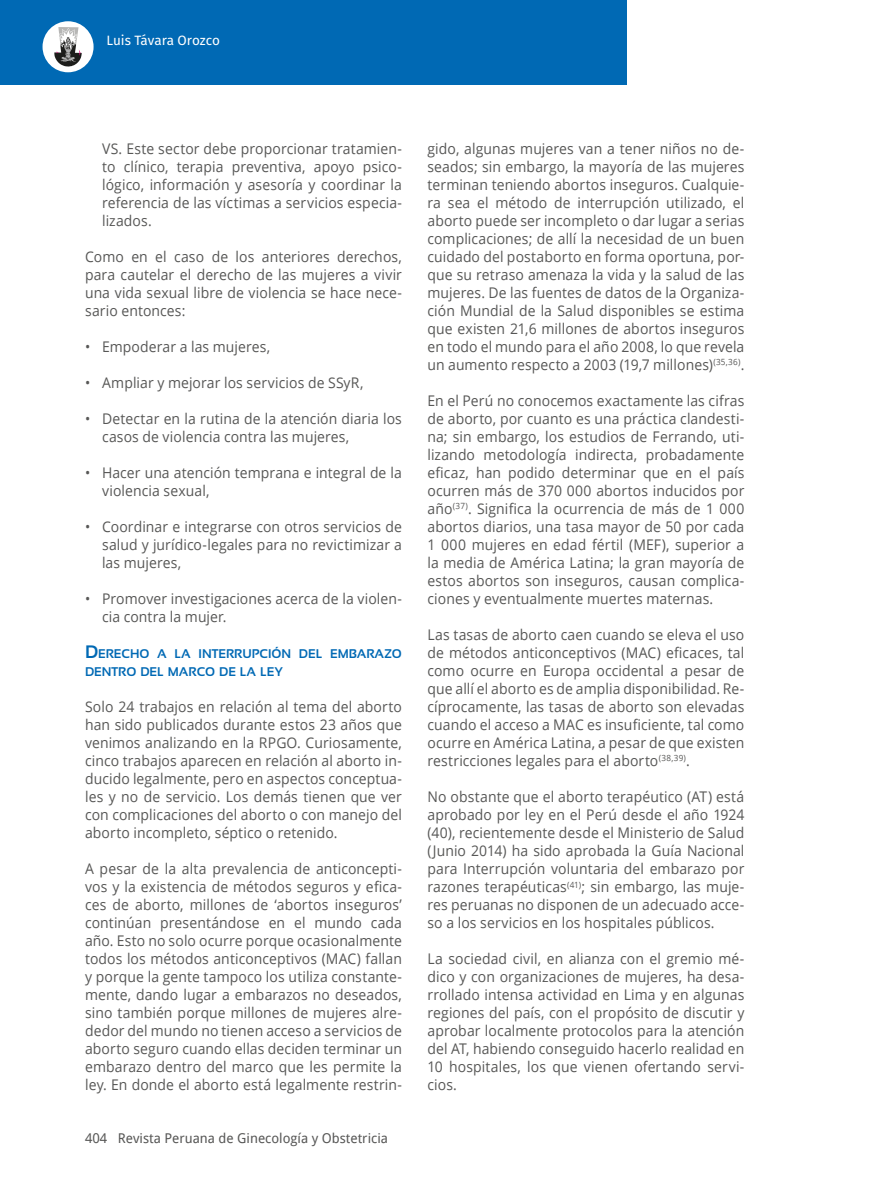
<style>
.page{position:relative;width:872px;height:1191px;background:#fff}
.page>*{position:absolute;margin:0;border:0;box-sizing:border-box;transform-origin:0 0}
.t1{font:14.7px/18px "Open Sans";letter-spacing:.005em;color:#575756;text-align:justify;scale:.95 1}
.t2{font:13.5px "Droid Sans";color:#575756}
.t3{font:13.5px "Fira Sans";color:#fff}
.t4{font:700 12.6px/18px "Sansation";color:#0069b4}
.s1{font-size:18px}
</style>
<div class="page">
<div style="left:0;top:0;width:626px;height:85px;background:#0069b4"></div>
<div style="left:43px;top:21px;width:51px;height:51px;background:#fff;border-radius:50%"></div>
<svg style="left:54px;top:27px;width:28px;height:40px"></svg>
<p class="t3" style="left:106px;top:30px;width:115px">Luis Távara Orozco</p>
<p class="t1" style="left:102px;top:139px;width:317px">VS. Este sector debe proporcionar tratamien&shy;to clínico, terapia preventiva, apoyo psico&shy;lógico, información y asesoría y coordinar la referencia de las víctimas a servicios especia&shy;lizados.</p>
<p class="t1" style="left:85px;top:247px;width:335px">Como en el caso de los anteriores derechos, para cautelar el derecho de las mujeres a vivir una vida sexual libre de violencia se hace nece&shy;sario entonces:</p>
<p class="t1" style="left:85px;top:337px;width:196px">• Empoderar a las mujeres,</p>
<p class="t1" style="left:85px;top:373px;width:294px">• Ampliar y mejorar los servicios de SSyR,</p>
<p class="t1" style="left:102px;top:409px;width:317px;text-indent:-17px">• Detectar en la rutina de la atención diaria los casos de violencia contra las mujeres,</p>
<p class="t1" style="left:102px;top:463px;width:317px;text-indent:-17px">• Hacer una atención temprana e integral de la violencia sexual,</p>
<p class="t1" style="left:102px;top:517px;width:317px;text-indent:-17px">• Coordinar e integrarse con otros servicios de salud y jurídico-legales para no revictimizar a las mujeres,</p>
<p class="t1" style="left:102px;top:589px;width:317px;text-indent:-17px">• Promover investigaciones acerca de la violen&shy;cia contra la mujer.</p>
<p class="t4" style="left:85px;top:645px;width:318px"><span class="s1">D</span>ERECHO A LA INTERRUPCIÓN DEL EMBARAZO<br>DENTRO DEL MARCO DE LA LEY</p>
<p class="t1" style="left:85px;top:697px;width:335px">Solo 24 trabajos en relación al tema del aborto han sido publicados durante estos 23 años que venimos analizando en la RPGO. Curiosamente, cinco trabajos aparecen en relación al aborto in&shy;ducido legalmente, pero en aspectos conceptua&shy;les y no de servicio. Los demás tienen que ver con complicaciones del aborto o con manejo del aborto incompleto, séptico o retenido.</p>
<p class="t1" style="left:85px;top:859px;width:335px">A pesar de la alta prevalencia de anticoncepti&shy;vos y la existencia de métodos seguros y efica&shy;ces de aborto, millones de ‘abortos inseguros’ continúan presentándose en el mundo cada año. Esto no solo ocurre porque ocasionalmente todos los métodos anticonceptivos (MAC) fallan y porque la gente tampoco los utiliza constante&shy;mente, dando lugar a embarazos no deseados, sino también porque millones de mujeres alre&shy;dedor del mundo no tienen acceso a servicios de aborto seguro cuando ellas deciden terminar un embarazo dentro del marco que les permite la ley. En donde el aborto está legalmente restrin-</p>
<p class="t2" style="left:85px;top:1128px;width:304px">404 Revista Peruana de Ginecología y Obstetricia</p>
<p class="t1" style="left:427px;top:139px;width:335px">gido, algunas mujeres van a tener niños no de&shy;seados; sin embargo, la mayoría de las mujeres terminan teniendo abortos inseguros. Cualquie&shy;ra sea el método de interrupción utilizado, el aborto puede ser incompleto o dar lugar a serias complicaciones; de allí la necesidad de un buen cuidado del postaborto en forma oportuna, por&shy;que su retraso amenaza la vida y la salud de las mujeres. De las fuentes de datos de la Organiza&shy;ción Mundial de la Salud disponibles se estima que existen 21,6 millones de abortos inseguros en todo el mundo para el año 2008, lo que revela un aumento respecto a 2003 (19,7 millones)<sup>(35,36)</sup>.</p>
<p class="t1" style="left:427px;top:391px;width:335px">En el Perú no conocemos exactamente las cifras de aborto, por cuanto es una práctica clandesti&shy;na; sin embargo, los estudios de Ferrando, uti&shy;lizando metodología indirecta, probadamente eficaz, han podido determinar que en el país ocurren más de 370 000 abortos inducidos por año<sup>(37)</sup>. Significa la ocurrencia de más de 1 000 abortos diarios, una tasa mayor de 50 por cada 1 000 mujeres en edad fértil (MEF), superior a la media de América Latina; la gran mayoría de estos abortos son inseguros, causan complica&shy;ciones y eventualmente muertes maternas.</p>
<p class="t1" style="left:427px;top:625px;width:335px">Las tasas de aborto caen cuando se eleva el uso de métodos anticonceptivos (MAC) eficaces, tal como ocurre en Europa occidental a pesar de que allí el aborto es de amplia disponibilidad. Re&shy;cíprocamente, las tasas de aborto son elevadas cuando el acceso a MAC es insuficiente, tal como ocurre en América Latina, a pesar de que existen restricciones legales para el aborto<sup>(38,39)</sup>.</p>
<p class="t1" style="left:427px;top:787px;width:335px">No obstante que el aborto terapéutico (AT) está aprobado por ley en el Perú desde el año 1924 (40), recientemente desde el Ministerio de Salud (Junio 2014) ha sido aprobada la Guía Nacional para Interrupción voluntaria del embarazo por razones terapéuticas<sup>(41)</sup>; sin embargo, las muje&shy;res peruanas no disponen de un adecuado acce&shy;so a los servicios en los hospitales públicos.</p>
<p class="t1" style="left:427px;top:949px;width:335px">La sociedad civil, en alianza con el gremio mé&shy;dico y con organizaciones de mujeres, ha desa&shy;rrollado intensa actividad en Lima y en algunas regiones del país, con el propósito de discutir y aprobar localmente protocolos para la atención del AT, habiendo conseguido hacerlo realidad en 10 hospitales, los que vienen ofertando servi&shy;cios.</p>
</div>
